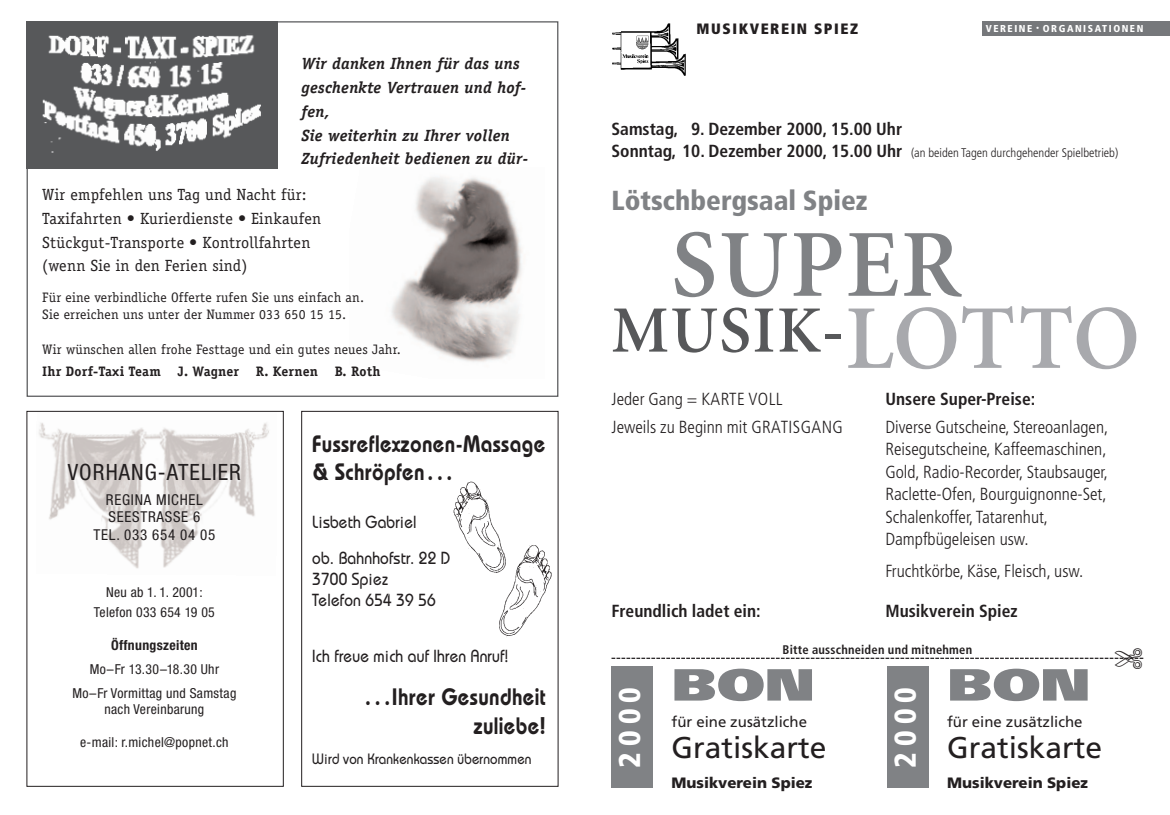
<style>
.page{position:relative;width:1170px;height:815px;background:#fff}
.page>*{position:absolute;margin:0;border:0;box-sizing:border-box;transform-origin:0 0}
.t1{font:600 96.25px "Minion";letter-spacing:.025em;color:#808285}
.t2{font:600 66.25px "Minion";letter-spacing:.025em;color:#57585a}
.t3{font:900 45px "Frutiger";color:#808285;scale:1.3 1}
.t4{font:30px "Frutiger";color:#231f20}
.t5{font:900 condensed 30px "Frutiger";letter-spacing:.21em;color:#fff}
.t6{font:900 condensed 27.5px "Frutiger";color:#808285}
.t7{font:600 23.75px/28.5px "Bauhaus";letter-spacing:.015em;color:#231f20;scale:.88 1}
.t8{font:condensed 22.5px "Helvetica Neue";letter-spacing:.05em;color:#231f20}
.t9{font:300 condensed 17.5px/22.5px "Frutiger";color:#231f20}
.t10{font:700 condensed 17.5px "Frutiger";color:#231f20}
.t11{font:500 17.5px/36px "Bauhaus";letter-spacing:.015em;color:#231f20;scale:.88 1}
.t12{font:16.25px/23.8px "Officina Serif";letter-spacing:.015em;color:#231f20}
.t13{font:italic 700 16.25px/23.8px "Officina Serif";letter-spacing:.015em;color:#231f20}
.t14{font:condensed 15px/17.5px "Helvetica Neue";letter-spacing:.05em;color:#231f20;text-align:center}
.t15{font:15px "Frutiger";color:#231f20}
.t16{font:900 15px "Frutiger";color:#231f20}
.t17{font:500 15px "Bauhaus";letter-spacing:.015em;color:#231f20;scale:.88 1}
.t18{font:900 condensed 15px "Frutiger";letter-spacing:.105em;color:#231f20}
.t19{font:13.75px/17.5px "Officina Serif";letter-spacing:.015em;color:#231f20}
.t20{font:condensed 13.75px/20px "Helvetica Neue";letter-spacing:.025em;color:#231f20;text-align:center}
.t21{font:700 13.75px "Officina Serif";letter-spacing:.015em;color:#231f20}
.t22{font:700 condensed 13.75px "Helvetica Neue";letter-spacing:.025em;color:#231f20}
.t23{font:300 condensed 12.5px "Frutiger";color:#231f20}
.t24{font:700 condensed 12.5px "Frutiger";letter-spacing:.015em;color:#231f20}
.t25{font:900 condensed 10px "Frutiger";letter-spacing:.155em;color:#fff}
.s1{font-size:6.25px}
.s2{font-weight:700;font-size:17.5px}
.s3{font-size:91.25px;color:#a8a9ad}
</style>
<div class="page">
<div style="left:981px;top:21px;width:188px;height:14px;background:#76787b"></div>
<img style="left:612px;top:23px;width:74px;height:53px">
<div style="left:611px;top:667px;width:41px;height:121px;background:#808285"></div>
<div style="left:887px;top:667px;width:41px;height:121px;background:#808285"></div>
<img style="left:391px;top:177px;width:131px;height:185px">
<div style="left:27px;top:21px;width:251px;height:148px;background:#57585a"></div>
<img style="left:42px;top:35px;width:219px;height:118px">
<img style="left:39px;top:423px;width:230px;height:146px">
<div style="left:27px;top:411px;width:256px;height:376px;border:1px solid #231f20"></div>
<div style="left:301px;top:411px;width:257px;height:376px;border:1px solid #231f20"></div>
<img style="left:499px;top:545px;width:53px;height:92px">
<img style="left:453px;top:481px;width:55px;height:95px">
<svg style="left:611px;top:657px;width:532px;height:12px"></svg>
<p class="t13" style="left:301px;top:53px;width:228px">Wir danken Ihnen für das uns geschenkte Vertrauen und hof&shy;fen,<br>Sie weiterhin zu Ihrer vollen<br>Zufriedenheit bedienen zu dür-</p>
<p class="t12" style="left:42px;top:183px;width:280px">Wir empfehlen uns Tag und Nacht für:<br>Taxifahrten • Kurierdienste • Einkaufen Stückgut-Transporte • Kontrollfahrten (wenn Sie in den Ferien sind)</p>
<p class="t19" style="left:42px;top:288px;width:323px">Für eine verbindliche Offerte rufen Sie uns einfach an.<br>Sie erreichen uns unter der Nummer 033 650 15 15.</p>
<p class="t19" style="left:42px;top:341px;width:360px">Wir wünschen allen frohe Festtage und ein gutes neues Jahr.</p>
<p class="t21" style="left:42px;top:366px;width:340px">Ihr Dorf-Taxi Team J. Wagner R. Kernen B. Roth</p>
<p class="t8" style="left:68px;top:464px;width:175px">VORHANG-ATELIER</p>
<p class="t14" style="left:94px;top:492px;width:123px">REGINA MICHEL<br>SEESTRASSE 6<br>TEL. 033 654 04 05</p>
<p class="t20" style="left:94px;top:584px;width:122px">Neu ab 1. 1. 2001:<br>Telefon 033 654 19 05</p>
<p class="t22" style="left:111px;top:641px;width:88px">Öffnungszeiten</p>
<p class="t20" style="left:72px;top:658px;width:165px;line-height:23.6px">Mo–Fr 13.30–18.30 Uhr<br>Mo–Fr Vormittag und Samstag</p>
<p class="t20" style="left:104px;top:700px;width:101px">nach Vereinbarung</p>
<p class="t20" style="left:80px;top:733px;width:150px">e-mail: r.michel@popnet.ch</p>
<h3 class="t7" style="left:312px;top:432px;width:266px">Fussreflexzonen-Massage &amp; Schröpfen . . .</h3>
<p class="t11" style="left:312px;top:506px;width:158px">Lisbeth Gabriel<br>ob. Bahnhofstr. 22 D</p>
<p class="t11" style="left:312px;top:570px;width:142px;line-height:21px">3700 Spiez<br>Telefon 654 39 56</p>
<p class="t11" style="left:312px;top:640px;width:224px">Ich freue mich auf Ihren Anruf!</p>
<h3 class="t7" style="left:365px;top:685px;width:206px;text-align:right">. . .Ihrer Gesundheit zuliebe!</h3>
<p class="t17" style="left:312px;top:753px;width:251px">Wird von Krankenkassen übernommen</p>
<p class="t18" style="left:696px;top:23px;width:163px">MUSIKVEREIN SPIEZ</p>
<p class="t25" style="left:985px;top:24px;width:159px">VEREINE <span class="s1">•</span> ORGANISATIONEN</p>
<p class="t10" style="left:611px;top:122px;width:292px">Samstag, 9. Dezember 2000, 15.00 Uhr</p>
<p class="t23" style="left:611px;top:148px;width:508px"><span class="s2">Sonntag, 10. Dezember 2000, 15.00 Uhr</span> (an beiden Tagen durchgehender Spielbetrieb)</p>
<h3 class="t6" style="left:611px;top:190px;width:257px">Lötschbergsaal Spiez</h3>
<h1 class="t1" style="left:671px;top:227px;width:291px">SUPER</h1>
<h2 class="t2" style="left:611px;top:305px;width:530px">MUSIK-<span class="s3">LOTTO</span></h2>
<p class="t9" style="left:611px;top:389px;width:173px">Jeder Gang = KARTE VOLL</p>
<p class="t10" style="left:885px;top:392px;width:151px">Unsere Super-Preise:</p>
<p class="t9" style="left:611px;top:417px;width:233px">Jeweils zu Beginn mit GRATISGANG</p>
<p class="t9" style="left:885px;top:417px;width:224px">Diverse Gutscheine, Stereoanlagen, Reisegutscheine, Kaffeemaschinen, Gold, Radio-Recorder, Staubsauger, Raclette-Ofen, Bourguignonne-Set, Schalenkoffer, Tatarenhut, Dampfbügeleisen usw.</p>
<p class="t9" style="left:885px;top:561px;width:199px">Fruchtkörbe, Käse, Fleisch, usw.</p>
<p class="t10" style="left:611px;top:604px;width:151px">Freundlich ladet ein:</p>
<p class="t10" style="left:885px;top:604px;width:134px">Musikverein Spiez</p>
<p class="t24" style="left:782px;top:645px;width:191px">Bitte ausschneiden und mitnehmen</p>
<h3 class="t5" style="left:617px;top:768px;width:83px;rotate:-90deg">2000</h3>
<h3 class="t3" style="left:671px;top:667px;width:112px">BON</h3>
<p class="t15" style="left:671px;top:716px;width:137px">für eine zusätzliche</p>
<h3 class="t4" style="left:671px;top:736px;width:157px">Gratiskarte</h3>
<p class="t16" style="left:671px;top:777px;width:142px">Musikverein Spiez</p>
<h3 class="t5" style="left:893px;top:768px;width:83px;rotate:-90deg">2000</h3>
<h3 class="t3" style="left:947px;top:667px;width:112px">BON</h3>
<p class="t15" style="left:947px;top:716px;width:137px">für eine zusätzliche</p>
<h3 class="t4" style="left:947px;top:736px;width:157px">Gratiskarte</h3>
<p class="t16" style="left:947px;top:777px;width:142px">Musikverein Spiez</p>
</div>
